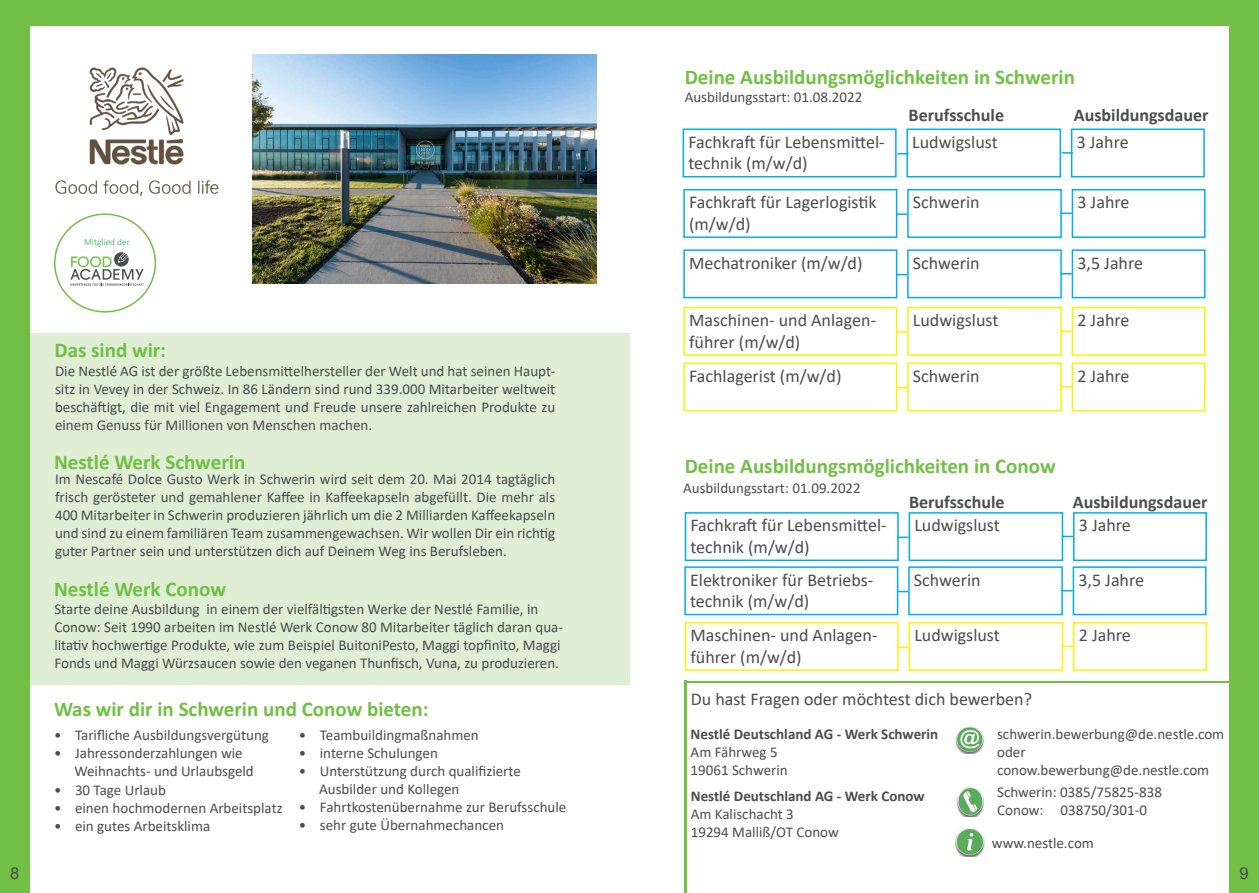
<style>
.page{position:relative;width:1259px;height:893px;background:#fff}
.page>*{position:absolute;margin:0;border:0;box-sizing:border-box;transform-origin:0 0}
.t1{font:700 21px "Calibri";color:#71bf44}
.t2{font:18px/21.6px "Calibri";color:#4b4c4d}
.t3{font:700 18px "Calibri";color:#4b4c4d}
.t4{font:16.5px "Arial";color:#4b4c4d}
.t5{font:15px/18px "Calibri";color:#4b4c4d}
.t6{font:700 15px "Calibri";color:#4b4c4d}
.t7{font:300 9.15px "Calibri";color:#23b24b}
</style>
<div class="page">
<div style="left:30px;top:333px;width:599px;height:352px;background:#dfeed4"></div>
<hr style="left:685px;top:681px;width:574px;height:1px;background:#71bf44">
<hr style="left:685px;top:681px;width:2px;height:212px;background:#71bf44">
<div style="left:30px;top:0;width:1199px;height:26px;background:#71bf44"></div>
<div style="left:1229px;top:0;width:30px;height:893px;background:#71bf44"></div>
<div style="left:0;top:0;width:30px;height:893px;background:#71bf44"></div>
<img style="left:55px;top:67px;width:164px;height:129px">
<img style="left:956px;top:787px;width:28px;height:29px">
<img style="left:955px;top:828px;width:30px;height:28px">
<img style="left:955px;top:726px;width:29px;height:28px">
<div style="left:685px;top:512px;width:213px;height:49px;border:2px solid #00aeef"></div>
<div style="left:908px;top:512px;width:155px;height:49px;border:2px solid #00aeef"></div>
<div style="left:1073px;top:512px;width:134px;height:49px;border:2px solid #00aeef"></div>
<svg style="left:1061px;top:536px;width:12px;height:1px"></svg>
<div style="left:685px;top:622px;width:213px;height:49px;border:2px solid #fff101"></div>
<div style="left:908px;top:622px;width:155px;height:49px;border:2px solid #fff101"></div>
<div style="left:1073px;top:622px;width:134px;height:49px;border:2px solid #fff101"></div>
<svg style="left:897px;top:646px;width:11px;height:2px"></svg>
<svg style="left:1061px;top:646px;width:12px;height:1px"></svg>
<div style="left:684px;top:566px;width:214px;height:49px;border:2px solid #00aeef"></div>
<div style="left:908px;top:566px;width:154px;height:49px;border:2px solid #00aeef"></div>
<div style="left:1072px;top:566px;width:134px;height:49px;border:2px solid #00aeef"></div>
<div style="left:682px;top:129px;width:214px;height:48px;border:2px solid #00aeef"></div>
<div style="left:906px;top:129px;width:155px;height:48px;border:2px solid #00aeef"></div>
<div style="left:1071px;top:129px;width:133px;height:48px;border:2px solid #00aeef"></div>
<svg style="left:897px;top:153px;width:11px;height:2px"></svg>
<svg style="left:1061px;top:152px;width:12px;height:2px"></svg>
<div style="left:683px;top:189px;width:214px;height:49px;border:2px solid #00aeef"></div>
<div style="left:907px;top:189px;width:154px;height:49px;border:2px solid #00aeef"></div>
<div style="left:1071px;top:189px;width:134px;height:49px;border:2px solid #00aeef"></div>
<svg style="left:896px;top:213px;width:11px;height:2px"></svg>
<div style="left:683px;top:249px;width:214px;height:49px;border:2px solid #00aeef"></div>
<div style="left:907px;top:249px;width:154px;height:49px;border:2px solid #00aeef"></div>
<div style="left:1071px;top:249px;width:134px;height:49px;border:2px solid #00aeef"></div>
<div style="left:683px;top:307px;width:214px;height:49px;border:2px solid #fff101"></div>
<div style="left:907px;top:307px;width:154px;height:49px;border:2px solid #fff101"></div>
<div style="left:1071px;top:307px;width:134px;height:49px;border:2px solid #fff101"></div>
<svg style="left:896px;top:331px;width:11px;height:2px"></svg>
<svg style="left:1060px;top:330px;width:11px;height:2px"></svg>
<div style="left:683px;top:362px;width:214px;height:49px;border:2px solid #fff101"></div>
<div style="left:907px;top:362px;width:154px;height:49px;border:2px solid #fff101"></div>
<div style="left:1071px;top:362px;width:134px;height:49px;border:2px solid #fff101"></div>
<svg style="left:1060px;top:386px;width:11px;height:2px"></svg>
<img style="left:252px;top:54px;width:344px;height:230px">
<svg style="left:70px;top:252px;width:74px;height:34px"></svg>
<div style="left:54px;top:213px;width:102px;height:100px;border:2px solid #71bf44;border-radius:50%"></div>
<p class="t7" style="left:84px;top:236px;width:48px">Mitglied der</p>
<p class="t1" style="left:54px;top:335px;width:113px">Das sind wir:</p>
<p class="t5" style="left:55px;top:362px;width:502px;text-align:justify">Die Nestlé AG ist der größte Lebensmittelhersteller der Welt und hat seinen Haupt&shy;sitz in Vevey in der Schweiz. In 86 Ländern sind rund 339.000 Mitarbeiter weltweit beschäftigt, die mit viel Engagement und Freude unsere zahlreichen Produkte zu einem Genuss für Millionen von Menschen machen.</p>
<p class="t1" style="left:54px;top:447px;width:193px">Nestlé Werk Schwerin</p>
<p class="t5" style="left:55px;top:470px;width:502px;text-align:justify">Im Nescafé Dolce Gusto Werk in Schwerin wird seit dem 20. Mai 2014 tagtäglich frisch gerösteter und gemahlener Kaffee in Kaffeekapseln abgefüllt. Die mehr als 400 Mitarbeiter in Schwerin produzieren jährlich um die 2 Milliarden Kaffeekapseln und sind zu einem familiären Team zusammengewachsen. Wir wollen Dir ein richtig guter Partner sein und unterstützen dich auf Deinem Weg ins Berufsleben.</p>
<p class="t1" style="left:54px;top:574px;width:174px">Nestlé Werk Conow</p>
<p class="t5" style="left:54px;top:599px;width:510px">Starte deine Ausbildung in einem der vielfältigsten Werke der Nestlé Familie, in Conow: Seit 1990 arbeiten im Nestlé Werk Conow 80 Mitarbeiter täglich daran qua&shy;litativ hochwertige Produkte, wie zum Beispiel BuitoniPesto, Maggi topfinito, Maggi Fonds und Maggi Würzsaucen sowie den veganen Thunfisch, Vuna, zu produzieren.</p>
<p class="t1" style="left:54px;top:694px;width:376px">Was wir dir in Schwerin und Conow bieten:</p>
<p class="t5" style="left:54px;top:726px;width:216px">• Tarifliche Ausbildungsvergütung</p>
<p class="t5" style="left:74px;top:744px;width:181px;text-indent:-20px">• Jahressonderzahlungen wie<br>Weihnachts- und Urlaubsgeld</p>
<p class="t5" style="left:54px;top:780px;width:113px">• 30 Tage Urlaub</p>
<p class="t5" style="left:54px;top:798px;width:230px">• einen hochmodernen Arbeitsplatz</p>
<p class="t5" style="left:54px;top:816px;width:158px">• ein gutes Arbeitsklima</p>
<p class="t5" style="left:299px;top:725px;width:181px">• Teambuildingmaßnahmen</p>
<p class="t5" style="left:299px;top:743px;width:140px">• interne Schulungen</p>
<p class="t5" style="left:299px;top:761px;width:223px">• Unterstützung durch qualifizierte</p>
<p class="t5" style="left:319px;top:779px;width:142px">Ausbilder und Kollegen</p>
<p class="t5" style="left:299px;top:797px;width:269px">• Fahrtkostenübernahme zur Berufsschule</p>
<p class="t5" style="left:299px;top:815px;width:207px">• sehr gute Übernahmechancen</p>
<p class="t1" style="left:685px;top:62px;width:392px">Deine Ausbildungsmöglichkeiten in Schwerin</p>
<p class="t3" style="left:908px;top:103px;width:97px">Berufsschule</p>
<p class="t3" style="left:1073px;top:103px;width:136px">Ausbildungsdauer</p>
<p class="t2" style="left:688px;top:131px;width:198px">Fachkraft für Lebensmittel&shy;technik (m/w/d)</p>
<p class="t2" style="left:912px;top:131px;width:87px">Ludwigslust</p>
<p class="t2" style="left:1076px;top:131px;width:54px">3 Jahre</p>
<p class="t5" style="left:685px;top:88px;width:179px">Ausbildungsstart: 01.08.2022</p>
<p class="t2" style="left:689px;top:191px;width:189px">Fachkraft für Lagerlogistik (m/w/d)</p>
<p class="t2" style="left:913px;top:191px;width:68px">Schwerin</p>
<p class="t2" style="left:1077px;top:191px;width:54px">3 Jahre</p>
<p class="t2" style="left:689px;top:251px;width:175px">Mechatroniker (m/w/d)</p>
<p class="t2" style="left:913px;top:251px;width:68px">Schwerin</p>
<p class="t2" style="left:1077px;top:251px;width:67px">3,5 Jahre</p>
<p class="t2" style="left:689px;top:309px;width:189px">Maschinen- und Anlagen&shy;führer (m/w/d)</p>
<p class="t2" style="left:913px;top:309px;width:87px">Ludwigslust</p>
<p class="t2" style="left:1077px;top:309px;width:54px">2 Jahre</p>
<p class="t2" style="left:689px;top:364px;width:154px">Fachlagerist (m/w/d)</p>
<p class="t2" style="left:913px;top:364px;width:68px">Schwerin</p>
<p class="t2" style="left:1077px;top:364px;width:54px">2 Jahre</p>
<p class="t1" style="left:685px;top:451px;width:372px">Deine Ausbildungsmöglichkeiten in Conow</p>
<p class="t5" style="left:683px;top:478px;width:179px">Ausbildungsstart: 01.09.2022</p>
<p class="t3" style="left:909px;top:489px;width:97px">Berufsschule</p>
<p class="t3" style="left:1072px;top:489px;width:136px">Ausbildungsdauer</p>
<p class="t2" style="left:690px;top:514px;width:198px">Fachkraft für Lebensmittel&shy;technik (m/w/d)</p>
<p class="t2" style="left:914px;top:514px;width:87px">Ludwigslust</p>
<p class="t2" style="left:1078px;top:514px;width:54px">3 Jahre</p>
<p class="t2" style="left:690px;top:568px;width:185px">Elektroniker für Betriebs&shy;technik (m/w/d)</p>
<p class="t2" style="left:914px;top:568px;width:68px">Schwerin</p>
<p class="t2" style="left:1078px;top:568px;width:67px">3,5 Jahre</p>
<p class="t2" style="left:690px;top:624px;width:189px">Maschinen- und Anlagen&shy;führer (m/w/d)</p>
<p class="t2" style="left:914px;top:624px;width:87px">Ludwigslust</p>
<p class="t2" style="left:1078px;top:624px;width:54px">2 Jahre</p>
<p class="t2" style="left:691px;top:688px;width:343px">Du hast Fragen oder möchtest dich bewerben?</p>
<p class="t6" style="left:690px;top:724px;width:249px">Nestlé Deutschland AG - Werk Schwerin</p>
<p class="t5" style="left:690px;top:743px;width:89px">Am Fährweg 5</p>
<p class="t5" style="left:690px;top:761px;width:99px">19061 Schwerin</p>
<p class="t6" style="left:691px;top:785px;width:235px">Nestlé Deutschland AG - Werk Conow</p>
<p class="t5" style="left:691px;top:804px;width:105px">Am Kalischacht 3</p>
<p class="t5" style="left:691px;top:822px;width:150px">19294 Malliß/OT Conow</p>
<p class="t5" style="left:997px;top:724px;width:229px">schwerin.bewerbung@de.nestle.com</p>
<p class="t5" style="left:997px;top:742px;width:214px">oder conow.bewerbung@de.nestle.com</p>
<p class="t5" style="left:997px;top:783px;width:166px">Schwerin: 0385/75825-838<br>Conow: 038750/301-0</p>
<p class="t5" style="left:992px;top:834px;width:103px">www.nestle.com</p>
<p class="t4" style="left:10px;top:862px;width:11px">8</p>
<p class="t4" style="left:1239px;top:862px;width:11px">9</p>
</div>
